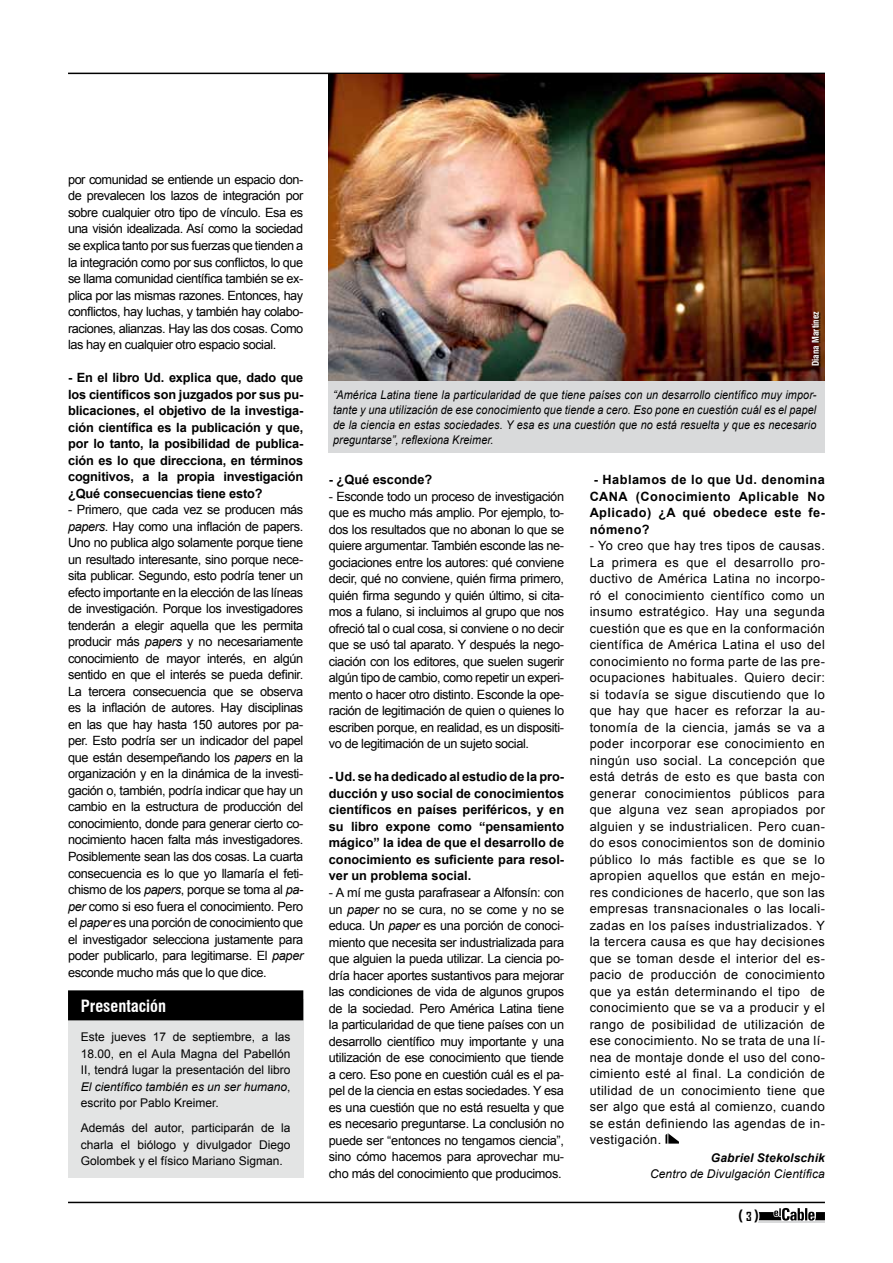
<style>
.page{position:relative;width:893px;height:1263px;background:#fff}
.page>*{position:absolute;margin:0;border:0;box-sizing:border-box;transform-origin:0 0}
.t1{font:700 condensed 16.5px "Swiss 721 BT";color:#fff}
.t2{font:700 15px "Agency FB";color:#000}
.t3{font:12.75px/16.5px "Arial";letter-spacing:-.03em;color:#000;text-align:justify}
.t4{font:700 12.75px/16.5px "Arial";color:#000;text-align:justify}
.t5{font:italic 12px/15px "Arial";letter-spacing:.01em;color:#000;text-align:justify;scale:.9 1}
.t6{font:12px/16.5px "Arial";color:#000;text-align:justify}
.t7{font:italic 12px "Arial";letter-spacing:.01em;color:#000}
.t8{font:italic 700 12px "Arial";letter-spacing:.015em;color:#000}
.t9{font:700 condensed 9px "Swiss 721 BT";color:#fff}
.s1{font-style:italic}
.s2{font-size:12px}
</style>
<div class="page">
<hr style="left:68px;top:1202px;width:757px;height:1px;background:#000">
<hr style="left:68px;top:73px;width:757px;height:1px;background:#000">
<svg style="left:736px;top:1201px;width:89px;height:22px"></svg>
<svg style="left:665px;top:1133px;width:14px;height:11px"></svg>
<img style="left:329px;top:74px;width:496px;height:307px">
<div style="left:329px;top:381px;width:496px;height:72px;background:#d9dadb"></div>
<div style="left:812px;top:312px;width:8px;height:55px;background:#000;opacity:.75"></div>
<div style="left:68px;top:999px;width:235px;height:179px;background:#e3e4e4"></div>
<div style="left:68px;top:990px;width:235px;height:30px;background:#000"></div>
<p class="t3" style="left:68px;top:171px;width:237px">por comunidad se entiende un espacio don&shy;de prevalecen los lazos de integración por sobre cualquier otro tipo de vínculo. Esa es una visión idealizada. Así como la sociedad se explica tanto por sus fuerzas que tienden a la integración como por sus conflictos, lo que se llama comunidad científica también se ex&shy;plica por las mismas razones. Entonces, hay conflictos, hay luchas, y también hay colabo&shy;raciones, alianzas. Hay las dos cosas. Como las hay en cualquier otro espacio social.</p>
<p class="t4" style="left:68px;top:370px;width:237px">- En el libro Ud. explica que, dado que los científicos son juzgados por sus pu&shy;blicaciones, el objetivo de la investiga&shy;ción científica es la publicación y que, por lo tanto, la posibilidad de publica&shy;ción es lo que direcciona, en términos cognitivos, a la propia investigación ¿Qué consecuencias tiene esto?</p>
<p class="t3" style="left:68px;top:502px;width:237px">- Primero, que cada vez se producen más <span class="s1">papers</span>. Hay como una inflación de papers.<br>Uno no publica algo solamente porque tiene un resultado interesante, sino porque nece&shy;sita publicar. Segundo, esto podría tener un efecto importante en la elección de las líneas de investigación. Porque los investigadores tenderán a elegir aquella que les permita producir más <span class="s1">papers</span> y no necesariamente conocimiento de mayor interés, en algún sentido en que el interés se pueda definir.<br>La tercera consecuencia que se observa es la inflación de autores. Hay disciplinas en las que hay hasta 150 autores por pa&shy;per. Esto podría ser un indicador del papel que están desempeñando los <span class="s1">papers</span> en la organización y en la dinámica de la investi&shy;gación o, también, podría indicar que hay un cambio en la estructura de producción del conocimiento, donde para generar cierto co&shy;nocimiento hacen falta más investigadores.<br>Posiblemente sean las dos cosas. La cuarta consecuencia es lo que yo llamaría el feti&shy;chismo de los <span class="s1">papers</span>, porque se toma al <span class="s1">pa&shy;per</span> como si eso fuera el conocimiento. Pero el <span class="s1">paper</span> es una porción de conocimiento que el investigador selecciona justamente para poder publicarlo, para legitimarse. El <span class="s1">paper </span>esconde mucho más que lo que dice.</p>
<p class="t1" style="left:81px;top:996px;width:87px">Presentación</p>
<p class="t6" style="left:81px;top:1029px;width:211px">Este jueves 17 de septiembre, a las 18.00, en el Aula Magna del Pabellón II, tendrá lugar la presentación del libro <span class="s1">El científico también es un ser humano</span>, escrito por Pablo Kreimer.</p>
<p class="t6" style="left:81px;top:1120px;width:211px">Además del autor, participarán de la charla el biólogo y divulgador Diego Golombek y el físico Mariano Sigman.</p>
<p class="t9" style="left:810px;top:366px;width:56px;rotate:-90deg">Diana Martínez</p>
<p class="t5" style="left:333px;top:388px;width:539px">“América Latina tiene la particularidad de que tiene países con un desarrollo científico muy impor&shy;tante y una utilización de ese conocimiento que tiende a cero. Eso pone en cuestión cuál es el papel de la ciencia en estas sociedades. Y esa es una cuestión que no está resuelta y que es necesario preguntarse”, reflexiona Kreimer.</p>
<p class="t4" style="left:329px;top:472px;width:105px">- ¿Qué esconde?</p>
<p class="t3" style="left:329px;top:488px;width:237px">- Esconde todo un proceso de investigación que es mucho más amplio. Por ejemplo, to&shy;dos los resultados que no abonan lo que se quiere argumentar. También esconde las ne&shy;gociaciones entre los autores: qué conviene decir, qué no conviene, quién firma primero, quién firma segundo y quién último, si cita&shy;mos a fulano, si incluimos al grupo que nos ofreció tal o cual cosa, si conviene o no decir que se usó tal aparato. Y después la nego&shy;ciación con los editores, que suelen sugerir algún tipo de cambio, como repetir un experi&shy;mento o hacer otro distinto. Esconde la ope&shy;ración de legitimación de quien o quienes lo escriben porque, en realidad, es un dispositi&shy;vo de legitimación de un sujeto social.</p>
<p class="t4" style="left:329px;top:769px;width:237px">- Ud. se ha dedicado al estudio de la pro&shy;ducción y uso social de conocimientos científicos en países periféricos, y en su libro expone como “pensamiento mágico” la idea de que el desarrollo de conocimiento es suficiente para resol&shy;ver un problema social.</p>
<p class="t3" style="left:329px;top:884px;width:237px">- A mí me gusta parafrasear a Alfonsín: con un <span class="s1">paper</span> no se cura, no se come y no se educa. Un <span class="s1">paper</span> es una porción de conoci&shy;miento que necesita ser industrializada para que alguien la pueda utilizar. La ciencia po&shy;dría hacer aportes sustantivos para mejorar las condiciones de vida de algunos grupos de la sociedad. Pero América Latina tiene la particularidad de que tiene países con un desarrollo científico muy importante y una utilización de ese conocimiento que tiende a cero. Eso pone en cuestión cuál es el pa&shy;pel de la ciencia en estas sociedades. Y esa es una cuestión que no está resuelta y que es necesario preguntarse. La conclusión no puede ser “entonces no tengamos ciencia”, sino cómo hacemos para aprovechar mu&shy;cho más del conocimiento que producimos.</p>
<p class="t4" style="left:590px;top:472px;width:237px;text-indent:4px">- Hablamos de lo que Ud. denomina CANA (Conocimiento Aplicable No Aplicado) ¿A qué obedece este fe&shy;nómeno?</p>
<p class="t3" style="left:590px;top:537px;width:237px">- Yo creo que hay tres tipos de causas.<br>La primera es que el desarrollo pro&shy;ductivo de América Latina no incorpo&shy;ró el conocimiento científico como un insumo estratégico. Hay una segunda cuestión que es que en la conformación científica de América Latina el uso del conocimiento no forma parte de las pre&shy;ocupaciones habituales. Quiero decir: si todavía se sigue discutiendo que lo que hay que hacer es reforzar la au&shy;tonomía de la ciencia, jamás se va a poder incorporar ese conocimiento en ningún uso social. La concepción que está detrás de esto es que basta con generar conocimientos públicos para que alguna vez sean apropiados por alguien y se industrialicen. Pero cuan&shy;do esos conocimientos son de dominio público lo más factible es que se lo apropien aquellos que están en mejo&shy;res condiciones de hacerlo, que son las empresas transnacionales o las locali&shy;zadas en los países industrializados. Y la tercera causa es que hay decisiones que se toman desde el interior del es&shy;pacio de producción de conocimiento que ya están determinando el tipo de conocimiento que se va a producir y el rango de posibilidad de utilización de ese conocimiento. No se trata de una lí&shy;nea de montaje donde el uso del cono&shy;cimiento esté al final. La condición de utilidad de un conocimiento tiene que ser algo que está al comienzo, cuando se están definiendo las agendas de in&shy;vestigación.</p>
<p class="t8" style="left:711px;top:1150px;width:116px">Gabriel Stekolschik</p>
<p class="t7" style="left:650px;top:1166px;width:176px">Centro de Divulgación Científica</p>
<p class="t2" style="left:738px;top:1206px;width:22px">( <span class="s2">3</span> )</p>
</div>
